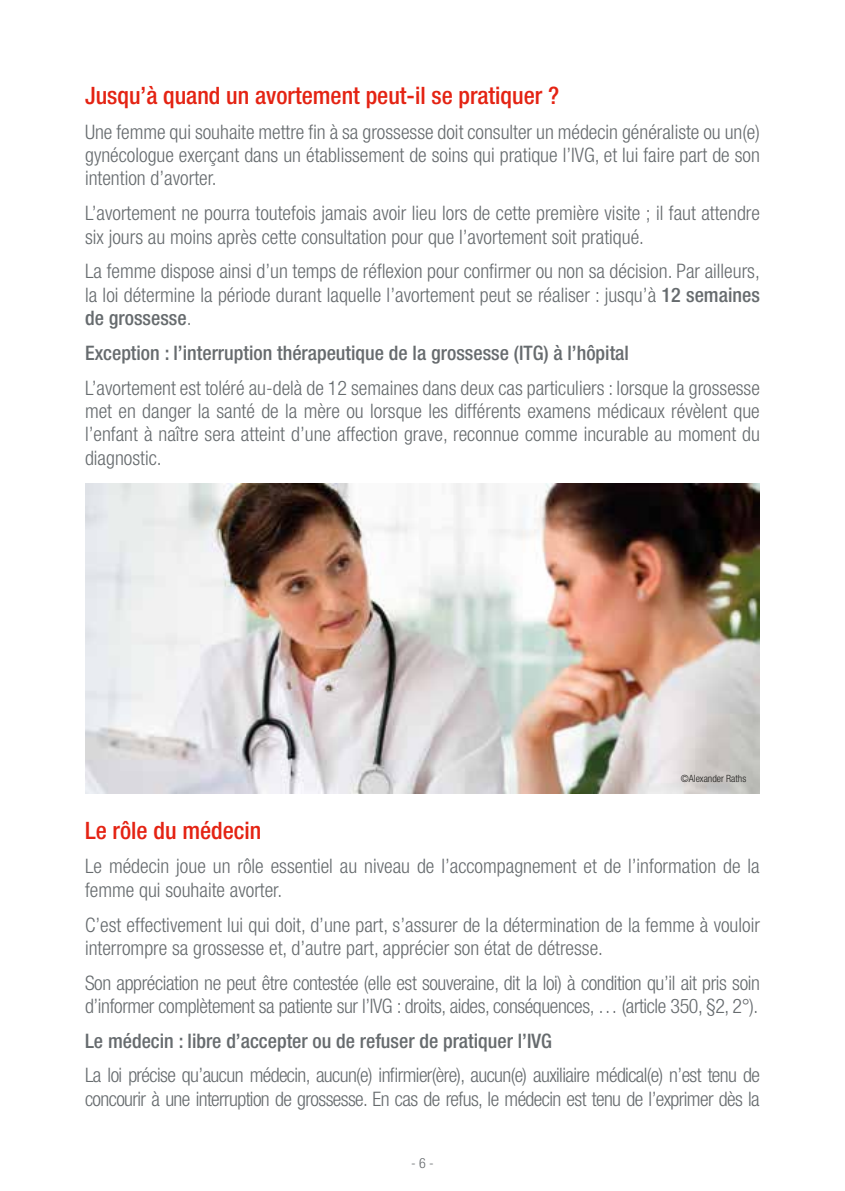
<style>
.page{position:relative;width:845px;height:1191px;background:#fff}
.page>*{position:absolute;margin:0;border:0;box-sizing:border-box;transform-origin:0 0}
.t1{font:500 condensed 24px "Helvetica Neue";color:#e42313}
.t2{font:300 condensed 20px/23.4px "Helvetica Neue";color:#666b6e;text-align:justify}
.t3{font:300 condensed 20px/23.4px "Helvetica Neue";letter-spacing:-.02em;color:#666b6e}
.t4{font:300 condensed 20px/23.4px "Helvetica Neue";letter-spacing:-.03em;color:#666b6e}
.t5{font:500 condensed 20px "Helvetica Neue";color:#666b6e}
.t6{font:300 condensed 14px "Helvetica Neue";color:#666b6e}
.t7{font:300 condensed 10px "Helvetica Neue";color:#1d1d1b}
.s1{font-weight:500}
</style>
<div class="page">
<img style="left:85px;top:483px;width:675px;height:310px">
<p class="t1" style="left:85px;top:81px;width:476px">Jusqu’à quand un avortement peut-il se pratiquer ?</p>
<p class="t2" style="left:85px;top:120px;width:676px">Une femme qui souhaite mettre fin à sa grossesse doit consulter un médecin généraliste ou un(e) gynécologue exerçant dans un établissement de soins qui pratique l’IVG, et lui faire part de son intention d’avorter.</p>
<p class="t2" style="left:85px;top:201px;width:676px">L’avortement ne pourra toutefois jamais avoir lieu lors de cette première visite ; il faut attendre six jours au moins après cette consultation pour que l’avortement soit pratiqué.</p>
<p class="t2" style="left:85px;top:259px;width:676px">La femme dispose ainsi d’un temps de réflexion pour confirmer ou non sa décision. Par ailleurs, la loi détermine la période durant laquelle l’avortement peut se réaliser : jusqu’à <span class="s1">12 semaines de grossesse</span>.</p>
<p class="t5" style="left:85px;top:341px;width:545px">Exception : l’interruption thérapeutique de la grossesse (ITG) à l’hôpital</p>
<p class="t2" style="left:85px;top:375px;width:676px">L’avortement est toléré au-delà de 12 semaines dans deux cas particuliers : lorsque la grossesse met en danger la santé de la mère ou lorsque les différents examens médicaux révèlent que l’enfant à naître sera atteint d’une affection grave, reconnue comme incurable au moment du diagnostic.</p>
<p class="t7" style="left:681px;top:773px;width:67px">©Alexander Raths</p>
<p class="t1" style="left:85px;top:816px;width:178px">Le rôle du médecin</p>
<p class="t2" style="left:85px;top:854px;width:676px">Le médecin joue un rôle essentiel au niveau de l’accompagnement et de l’information de la femme qui souhaite avorter.</p>
<p class="t2" style="left:85px;top:912px;width:676px">C’est effectivement lui qui doit, d’une part, s’assurer de la détermination de la femme à vouloir interrompre sa grossesse et, d’autre part, apprécier son état de détresse.</p>
<p class="t3" style="left:85px;top:970px;width:676px">Son appréciation ne peut être contestée (elle est souveraine, dit la loi) à condition qu’il ait pris soin d’informer complètement sa patiente sur l’IVG : droits, aides, conséquences, … (article 350, §2, 2°).</p>
<p class="t5" style="left:85px;top:1028px;width:468px">Le médecin : libre d’accepter ou de refuser de pratiquer l’IVG</p>
<p class="t4" style="left:85px;top:1063px;width:676px">La loi précise qu’aucun médecin, aucun(e) infirmier(ère), aucun(e) auxiliaire médical(e) n’est tenu de concourir à une interruption de grossesse. En cas de refus, le médecin est tenu de l’exprimer dès la</p>
<p class="t6" style="left:411px;top:1155px;width:24px">- 6 -</p>
</div>
